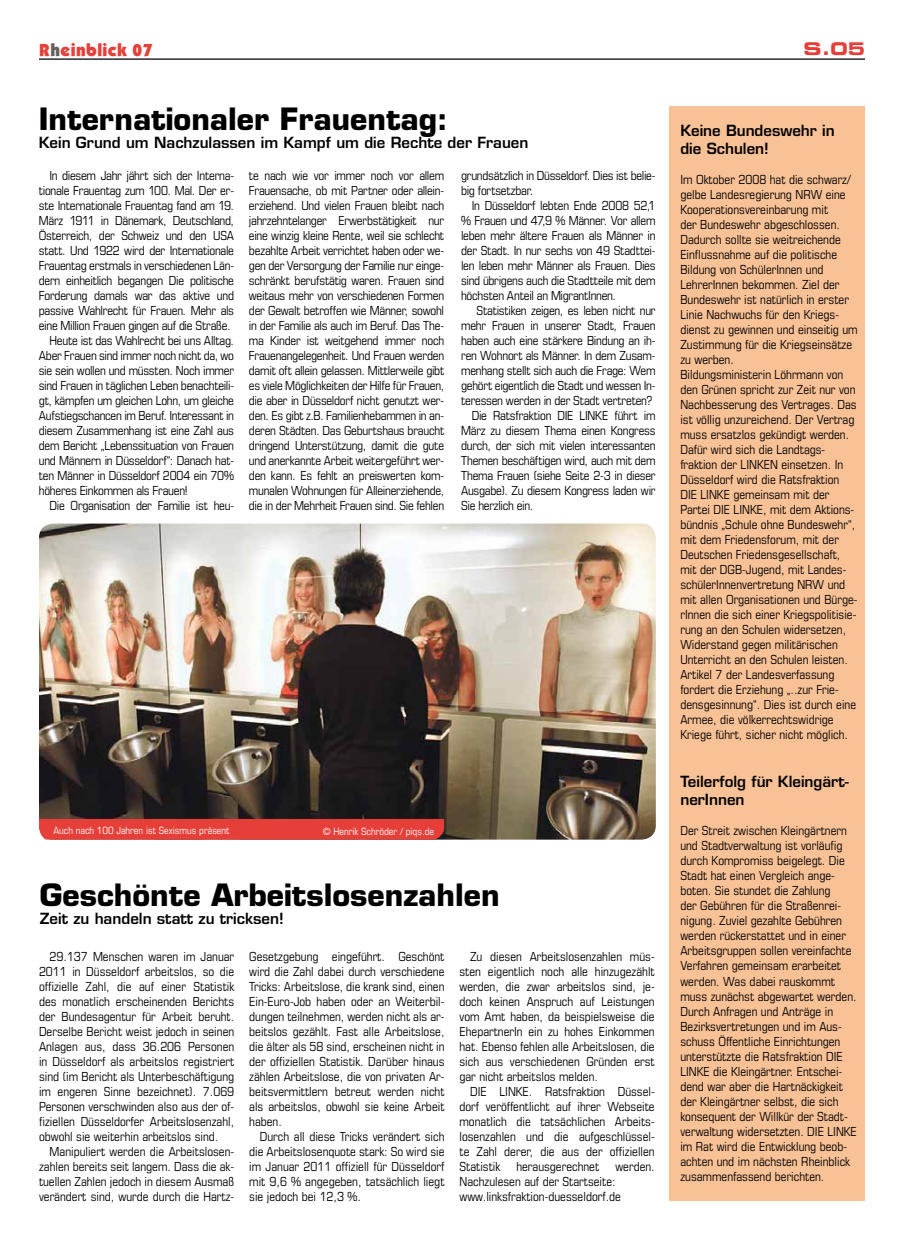
<style>
.page{position:relative;width:904px;height:1241px;background:#fff}
.page>*{position:absolute;margin:0;border:0;box-sizing:border-box;transform-origin:0 0}
.t1{font:700 30px "Eurostile LT";color:#000}
.t2{font:17.5px "Itc Kabel Ultra";letter-spacing:.025em;color:#e63f39}
.t3{font:17.5px "Eurostile LT Bold Extended Two";color:#e63f39}
.t4{font:600 15px/18px "Eurostile LT";color:#000}
.t5{font:condensed 12.5px/15px "Eurostile LT";color:#000;text-align:justify}
.t6{font:condensed 12.5px/15px "Eurostile LT";letter-spacing:-.02em;color:#000}
.t7{font:condensed 12.5px "Eurostile LT";letter-spacing:-.025em;color:#000}
.t8{font:condensed 10px "Eurostile LT";color:#fff}
.s1{color:#66605c}
</style>
<div class="page">
<div style="left:669px;top:106px;width:195px;height:1093px;background:#f8c196"></div>
<hr style="left:39px;top:58px;width:826px;height:2px;background:#000">
<img style="left:39px;top:523px;width:617px;height:316px">
<div style="left:39px;top:818px;width:405px;height:21px;background:#e63f39"></div>
<h2 class="t2" style="left:39px;top:39px;width:115px">R<span class="s1">h</span>einblick 07</h2>
<h2 class="t3" style="left:803px;top:37px;width:63px">S.05</h2>
<h1 class="t1" style="left:39px;top:100px;width:411px">Internationaler Frauentag:</h1>
<p class="t4" style="left:39px;top:133px;width:491px">Kein Grund um Nachzulassen im Kampf um die Rechte der Frauen</p>
<p class="t6" style="left:49px;top:168px;width:186px">In diesem Jahr jährt sich der Interna-</p>
<p class="t6" style="left:39px;top:183px;width:197px">tionale Frauentag zum 100. Mal. Der er-</p>
<p class="t6" style="left:39px;top:198px;width:197px">ste Internationale Frauentag fand am 19.</p>
<p class="t6" style="left:39px;top:213px;width:197px">März 1911 in Dänemark, Deutschland,</p>
<p class="t6" style="left:39px;top:228px;width:197px">Österreich, der Schweiz und den USA</p>
<p class="t6" style="left:39px;top:243px;width:197px">statt. Und 1922 wird der Internationale</p>
<p class="t6" style="left:39px;top:258px;width:197px">Frauentag erstmals in verschiedenen Län-</p>
<p class="t6" style="left:39px;top:273px;width:197px">dern einheitlich begangen Die politische</p>
<p class="t6" style="left:39px;top:288px;width:197px">Forderung damals war das aktive und</p>
<p class="t6" style="left:39px;top:303px;width:197px">passive Wahlrecht für Frauen. Mehr als</p>
<p class="t6" style="left:39px;top:318px;width:193px">eine Million Frauen gingen auf die Straße.</p>
<p class="t6" style="left:49px;top:333px;width:186px">Heute ist das Wahlrecht bei uns Alltag.</p>
<p class="t6" style="left:39px;top:348px;width:197px">Aber Frauen sind immer noch nicht da, wo</p>
<p class="t6" style="left:39px;top:363px;width:197px">sie sein wollen und müssten. Noch immer</p>
<p class="t6" style="left:39px;top:378px;width:197px">sind Frauen in täglichen Leben benachteili-</p>
<p class="t6" style="left:39px;top:393px;width:197px">gt, kämpfen um gleichen Lohn, um gleiche</p>
<p class="t6" style="left:39px;top:408px;width:197px">Aufstiegschancen im Beruf. Interessant in</p>
<p class="t6" style="left:39px;top:423px;width:197px">diesem Zusammenhang ist eine Zahl aus</p>
<p class="t5" style="left:39px;top:438px;width:197px">dem Bericht „Lebenssituation von Frauen</p>
<p class="t6" style="left:39px;top:453px;width:197px">und Männern in Düsseldorf“: Danach hat-</p>
<p class="t6" style="left:39px;top:468px;width:197px">ten Männer in Düsseldorf 2004 ein 70%</p>
<p class="t6" style="left:39px;top:483px;width:150px">höheres Einkommen als Frauen!</p>
<p class="t6" style="left:49px;top:498px;width:186px">Die Organisation der Familie ist heu-</p>
<p class="t5" style="left:249px;top:168px;width:197px">te nach wie vor immer noch vor allem Frauensache, ob mit Partner oder allein&shy;erziehend. Und vielen Frauen bleibt nach jahrzehntelanger Erwerbstätigkeit nur eine winzig kleine Rente, weil sie schlecht bezahlte Arbeit verrichtet haben oder we&shy;gen der Versorgung der Familie nur einge&shy;schränkt berufstätig waren. Frauen sind weitaus mehr von verschiedenen Formen der Gewalt betroffen wie Männer, sowohl in der Familie als auch im Beruf. Das The&shy;ma Kinder ist weitgehend immer noch Frauenangelegenheit. Und Frauen werden damit oft allein gelassen. Mittlerweile gibt es viele Möglichkeiten der Hilfe für Frauen, die aber in Düsseldorf nicht genutzt wer&shy;den. Es gibt z.B. Familienhebammen in an&shy;deren Städten. Das Geburtshaus braucht dringend Unterstützung, damit die gute und anerkannte Arbeit weitergeführt wer&shy;den kann. Es fehlt an preiswerten kom&shy;munalen Wohnungen für Alleinerziehende, die in der Mehrheit Frauen sind. Sie fehlen</p>
<p class="t6" style="left:461px;top:168px;width:196px">grundsätzlich in Düsseldorf. Dies ist belie&shy;big fortsetzbar.</p>
<p class="t5" style="left:461px;top:198px;width:196px;text-indent:11px">In Düsseldorf lebten Ende 2008 52,1 % Frauen und 47,9 % Männer. Vor allem leben mehr ältere Frauen als Männer in der Stadt. In nur sechs von 49 Stadttei&shy;len leben mehr Männer als Frauen. Dies sind übrigens auch die Stadtteile mit dem höchsten Anteil an MigrantInnen.</p>
<p class="t6" style="left:476px;top:303px;width:181px">Statistiken zeigen, es leben nicht nur</p>
<p class="t6" style="left:461px;top:318px;width:196px">mehr Frauen in unserer Stadt, Frauen</p>
<p class="t6" style="left:461px;top:333px;width:196px">haben auch eine stärkere Bindung an ih-</p>
<p class="t6" style="left:461px;top:348px;width:196px">ren Wohnort als Männer. In dem Zusam-</p>
<p class="t6" style="left:461px;top:363px;width:196px">menhang stellt sich auch die Frage: Wem</p>
<p class="t6" style="left:461px;top:378px;width:196px">gehört eigentlich die Stadt und wessen In-</p>
<p class="t6" style="left:461px;top:393px;width:192px">teressen werden in der Stadt vertreten?</p>
<p class="t6" style="left:471px;top:408px;width:185px">Die Ratsfraktion DIE LINKE führt im</p>
<p class="t6" style="left:461px;top:423px;width:196px">März zu diesem Thema einen Kongress</p>
<p class="t6" style="left:461px;top:438px;width:196px">durch, der sich mit vielen interessanten</p>
<p class="t6" style="left:461px;top:453px;width:196px">Themen beschäftigen wird, auch mit dem</p>
<p class="t6" style="left:461px;top:468px;width:196px">Thema Frauen (siehe Seite 2-3 in dieser</p>
<p class="t6" style="left:461px;top:483px;width:196px">Ausgabe). Zu diesem Kongress laden wir</p>
<p class="t7" style="left:461px;top:498px;width:74px">Sie herzlich ein.</p>
<p class="t8" style="left:54px;top:824px;width:177px">Auch nach 100 Jahren ist Sexismus präsent</p>
<p class="t8" style="left:323px;top:825px;width:113px">© Henrik Schröder / piqs.de</p>
<h1 class="t1" style="left:40px;top:875px;width:461px">Geschönte Arbeitslosenzahlen</h1>
<p class="t4" style="left:40px;top:908px;width:245px">Zeit zu handeln statt zu tricksen!</p>
<p class="t5" style="left:39px;top:948px;width:197px;text-indent:11px">29.137 Menschen waren im Januar 2011 in Düsseldorf arbeitslos, so die offizielle Zahl, die auf einer Statistik des monatlich erscheinenden Berichts der Bundesagentur für Arbeit beruht.<br>Derselbe Bericht weist jedoch in seinen Anlagen aus, dass 36.206 Personen in Düsseldorf als arbeitslos registriert sind (im Bericht als Unterbeschäftigung im engeren Sinne bezeichnet). 7.069<br>Personen verschwinden also aus der of&shy;fiziellen Düsseldorfer Arbeitslosenzahl, obwohl sie weiterhin arbeitslos sind.</p>
<p class="t5" style="left:39px;top:1143px;width:197px;text-indent:11px">Manipuliert werden die Arbeitslosen&shy;zahlen bereits seit langem. Dass die ak&shy;tuellen Zahlen jedoch in diesem Ausmaß verändert sind, wurde durch die Hartz-</p>
<p class="t5" style="left:249px;top:948px;width:197px">Gesetzgebung eingeführt. Geschönt wird die Zahl dabei durch verschiedene Tricks: Arbeitslose, die krank sind, einen Ein-Euro-Job haben oder an Weiterbil&shy;dungen teilnehmen, werden nicht als ar&shy;beitslos gezählt. Fast alle Arbeitslose, die älter als 58 sind, erscheinen nicht in der offiziellen Statistik. Darüber hinaus zählen Arbeitslose, die von privaten Ar&shy;beitsvermittlern betreut werden nicht als arbeitslos, obwohl sie keine Arbeit haben.</p>
<p class="t5" style="left:249px;top:1128px;width:197px;text-indent:11px">Durch all diese Tricks verändert sich die Arbeitslosenquote stark: So wird sie im Januar 2011 offiziell für Düsseldorf mit 9,6 % angegeben, tatsächlich liegt sie jedoch bei 12,3 %.</p>
<p class="t5" style="left:459px;top:948px;width:197px;text-indent:11px">Zu diesen Arbeitslosenzahlen müs&shy;sten eigentlich noch alle hinzugezählt werden, die zwar arbeitslos sind, je&shy;doch keinen Anspruch auf Leistungen vom Amt haben, da beispielsweise die EhepartnerIn ein zu hohes Einkommen hat. Ebenso fehlen alle Arbeitslosen, die sich aus verschiedenen Gründen erst gar nicht arbeitslos melden.</p>
<p class="t5" style="left:459px;top:1083px;width:197px;text-indent:11px">DIE LINKE. Ratsfraktion Düssel&shy;dorf veröffentlicht auf ihrer Webseite monatlich die tatsächlichen Arbeits&shy;losenzahlen und die aufgeschlüssel&shy;te Zahl derer, die aus der offiziellen Statistik</p>
<p class="t5" style="left:459px;top:1158px;width:197px;text-align:left;text-indent:156px">werden.<br>Nachzulesen auf der Startseite: www.linksfraktion-duesseldorf.de</p>
<p class="t5" style="left:516px;top:1158px;width:84px">herausgerechnet</p>
<p class="t4" style="left:680px;top:121px;width:156px">Keine Bundeswehr in die Schulen!</p>
<p class="t5" style="left:680px;top:172px;width:179px;text-align:left">Im Oktober 2008 hat die schwarz/ gelbe Landesregierung NRW eine Kooperationsvereinbarung mit<br>der Bundeswehr abgeschlossen.<br>Dadurch sollte sie weitreichende Einflussnahme auf die politische Bildung von SchülerInnen und LehrerInnen bekommen. Ziel der Bundeswehr ist natürlich in erster Linie Nachwuchs für den Kriegs&shy;dienst zu gewinnen und einseitig um Zustimmung für die Kriegseinsätze zu werben.<br>Bildungsministerin Löhrmann von den Grünen spricht zur Zeit nur von Nachbesserung des Vertrages. Das ist völlig unzureichend. Der Vertrag muss ersatzlos gekündigt werden.<br>Dafür wird sich die Landtags&shy;fraktion der LINKEN einsetzen. In Düsseldorf wird die Ratsfraktion DIE LINKE gemeinsam mit der Partei DIE LINKE, mit dem Aktions&shy;bündnis „Schule ohne Bundeswehr“, mit dem Friedensforum, mit der Deutschen Friedensgesellschaft, mit der DGB-Jugend, mit Landes&shy;schülerInnenvertretung NRW und mit allen Organisationen und Bürge&shy;rInnen die sich einer Kriegspolitisie&shy;rung an den Schulen widersetzen, Widerstand gegen militärischen Unterricht an den Schulen leisten.<br>Artikel 7 der Landesverfassung fordert die Erziehung „..zur Frie&shy;densgesinnung“. Dies ist durch eine Armee, die völkerrechtswidrige Kriege führt, sicher nicht möglich.</p>
<p class="t4" style="left:680px;top:772px;width:170px">Teilerfolg für Kleingärt&shy;nerInnen</p>
<p class="t5" style="left:680px;top:823px;width:178px;text-align:left">Der Streit zwischen Kleingärtnern und Stadtverwaltung ist vorläufig durch Kompromiss beigelegt. Die Stadt hat einen Vergleich ange&shy;boten. Sie stundet die Zahlung<br>der Gebühren für die Straßenrei&shy;nigung. Zuviel gezahlte Gebühren werden rückerstattet und in einer Arbeitsgruppen sollen vereinfachte Verfahren gemeinsam erarbeitet werden. Was dabei rauskommt muss zunächst abgewartet werden.<br>Durch Anfragen und Anträge in Bezirksvertretungen und im Aus&shy;schuss Öffentliche Einrichtungen unterstützte die Ratsfraktion DIE LINKE die Kleingärtner. Entschei&shy;dend war aber die Hartnäckigkeit der Kleingärtner selbst, die sich konsequent der Willkür der Stadt&shy;verwaltung widersetzten. DIE LINKE im Rat wird die Entwicklung beob&shy;achten und im nächsten Rheinblick zusammenfassend berichten.</p>
</div>
